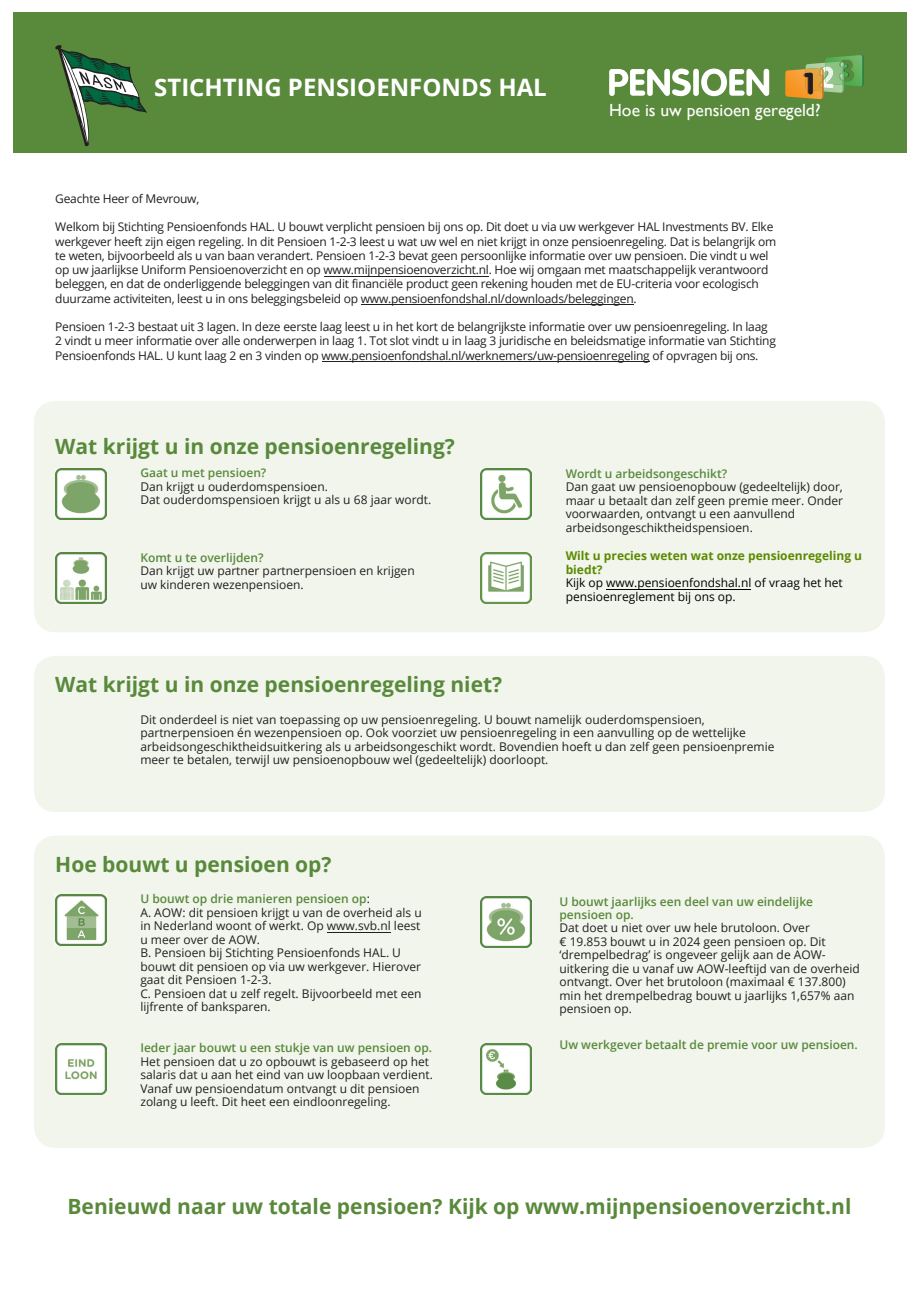
<style>
.page{position:relative;width:919px;height:1289px;background:#fff}
.page>*{position:absolute;margin:0;border:0;box-sizing:border-box;transform-origin:0 0}
.t1{font:700 24px "Open Sans";color:#fff}
.t2{font:700 21px "Open Sans";color:#59893b}
.t3{font:17.55px "Gill Sans";color:#fff}
.t4{font:12px/13.5px "Open Sans";color:#231f20}
.t5{font:12px/14.2px "Open Sans";letter-spacing:-.02em;color:#231f20}
.t6{font:600 12px/13.5px "Open Sans";color:#59893b}
.t7{font:12px/13.5px "Open Sans";color:#000}
.t8{font:700 12px/13.5px "Open Sans";color:#5b8a00}
.s1{font-weight:600;color:#59893b}
.s2{font-weight:600;color:#5b8a3c}
</style>
<div class="page">
<div style="left:34px;top:835px;width:850px;height:312px;background:#f1f5ec;border-radius:21px"></div>
<div style="left:13px;top:13px;width:893px;height:140px;background:#59893b"></div>
<svg style="left:55px;top:45px;width:92px;height:101px"></svg>
<div style="left:34px;top:401px;width:850px;height:231px;background:#f1f5ec;border-radius:21px"></div>
<div style="left:34px;top:656px;width:850px;height:156px;background:#f1f5ec;border-radius:21px"></div>
<hr style="left:322px;top:361px;width:327px;height:1px;background:#231f20">
<hr style="left:361px;top:304px;width:272px;height:1px;background:#231f20">
<hr style="left:324px;top:276px;width:164px;height:1px;background:#231f20">
<img style="left:55px;top:468px;width:51px;height:51px">
<img style="left:55px;top:894px;width:51px;height:51px">
<img style="left:480px;top:469px;width:51px;height:51px">
<img style="left:55px;top:552px;width:51px;height:51px">
<img style="left:480px;top:552px;width:51px;height:51px">
<hr style="left:327px;top:932px;width:64px;height:1px;background:#231f20">
<img style="left:55px;top:1043px;width:51px;height:51px">
<hr style="left:606px;top:589px;width:145px;height:1px;background:#000">
<img style="left:480px;top:896px;width:51px;height:51px">
<img style="left:480px;top:1043px;width:51px;height:51px">
<img style="left:825px;top:55px;width:35px;height:31px">
<img style="left:860px;top:55px;width:3px;height:31px">
<img style="left:805px;top:63px;width:13px;height:5px">
<img style="left:785px;top:69px;width:33px;height:30px">
<img style="left:805px;top:68px;width:13px;height:23px">
<svg style="left:818px;top:60px;width:31px;height:40px"></svg>
<svg style="left:803px;top:73px;width:9px;height:21px"></svg>
<svg style="left:609px;top:69px;width:81px;height:27px"></svg>
<div style="left:693px;top:69px;width:5px;height:27px;background:#fff;border-radius:3px"></div>
<svg style="left:701px;top:69px;width:68px;height:27px"></svg>
<h1 class="t1" style="left:154px;top:70px;width:394px">STICHTING PENSIOENFONDS HAL</h1>
<h3 class="t3" style="left:609px;top:100px;width:213px">Hoe is uw pensioen geregeld?</h3>
<p class="t5" style="left:55px;top:191px;width:145px">Geachte Heer of Mevrouw,</p>
<p class="t5" style="left:55px;top:219px;width:722px">Welkom bij Stichting Pensioenfonds HAL. U bouwt verplicht pensioen bij ons op. Dit doet u via uw werkgever HAL Investments BV. Elke werkgever heeft zijn eigen regeling. In dit Pensioen 1-2-3 leest u wat uw wel en niet krijgt in onze pensioenregeling. Dat is belangrijk om te weten, bijvoorbeeld als u van baan verandert. Pensioen 1-2-3 bevat geen persoonlijke informatie over uw pensioen. Die vindt u wel op uw jaarlijkse Uniform Pensioenoverzicht en op www.mijnpensioenoverzicht.nl. Hoe wij omgaan met maatschappelijk verantwoord beleggen, en dat de onderliggende beleggingen van dit financiële product geen rekening houden met de EU-criteria voor ecologisch duurzame activiteiten, leest u in ons beleggingsbeleid op www.pensioenfondshal.nl/downloads/beleggingen.</p>
<p class="t5" style="left:55px;top:319px;width:722px">Pensioen 1-2-3 bestaat uit 3 lagen. In deze eerste laag leest u in het kort de belangrijkste informatie over uw pensioenregeling. In laag<br>2 vindt u meer informatie over alle onderwerpen in laag 1. Tot slot vindt u in laag 3 juridische en beleidsmatige informatie van Stichting<br>Pensioenfonds HAL. U kunt laag 2 en 3 vinden op www.pensioenfondshal.nl/werknemers/uw-pensioenregeling of opvragen bij ons.</p>
<h2 class="t2" style="left:55px;top:431px;width:401px">Wat krijgt u in onze pensioenregeling?</h2>
<p class="t4" style="left:140px;top:465px;width:292px"><span class="s1">Gaat u met</span> <span class="s2">pensioen</span><span class="s1">?<br></span>Dan krijgt u ouderdomspensioen.<br>Dat ouderdomspensioen krijgt u als u 68 jaar wordt.</p>
<p class="t6" style="left:140px;top:550px;width:125px">Komt u te overlijden?</p>
<p class="t4" style="left:140px;top:564px;width:276px">Dan krijgt uw partner partnerpensioen en krijgen uw kinderen wezenpensioen.</p>
<h2 class="t2" style="left:55px;top:670px;width:448px">Wat krijgt u in onze pensioenregeling niet?</h2>
<p class="t4" style="left:565px;top:466px;width:279px"><span class="s1">Wor</span><span class="s2">d</span><span class="s1">t u arbeidsongeschikt?<br></span>Dan gaat uw pensioenopbouw (gedeeltelijk) door, maar u betaalt dan zelf geen premie meer. Onder voorwaarden, ontvangt u een aanvullend arbeidsongeschiktheidspensioen.</p>
<p class="t8" style="left:565px;top:549px;width:298px">Wilt u precies weten wat onze pensioenregeling u biedt?</p>
<p class="t7" style="left:565px;top:576px;width:279px">Kijk op www.pensioenfondshal.nl of vraag het het pensioenreglement bij ons op.</p>
<p class="t4" style="left:140px;top:712px;width:635px">Dit onderdeel is niet van toepassing op uw pensioenregeling. U bouwt namelijk ouderdomspensioen, partnerpensioen én wezenpensioen op. Ook voorziet uw pensioenregeling in een aanvulling op de wettelijke arbeidsongeschiktheidsuitkering als u arbeidsongeschikt wordt. Bovendien hoeft u dan zelf geen pensioenpremie meer te betalen, terwijl uw pensioenopbouw wel (gedeeltelijk) doorloopt.</p>
<h2 class="t2" style="left:55px;top:849px;width:278px">Hoe bouwt u pensioen op?</h2>
<p class="t4" style="left:140px;top:892px;width:283px"><span class="s1">U bouwt op drie manieren pensioen op</span>:<br>A. AOW: dit pensioen krijgt u van de overheid als u in Nederland woont of werkt. Op www.svb.nl leest u meer over de AOW.<br>B. Pensioen bij Stichting Pensioenfonds HAL. U bouwt dit pensioen op via uw werkgever. Hierover gaat dit Pensioen 1-2-3.<br>C. Pensioen dat u zelf regelt. Bijvoorbeeld met een lijfrente of banksparen.</p>
<p class="t6" style="left:140px;top:1040px;width:293px">Ieder jaar bouwt u een stukje van uw pensioen op.</p>
<p class="t4" style="left:140px;top:1054px;width:294px">Het pensioen dat u zo opbouwt is gebaseerd op het salaris dat u aan het eind van uw loopbaan verdient.<br>Vanaf uw pensioendatum ontvangt u dit pensioen zolang u leeft. Dit heet een eindloonregeling.</p>
<p class="t6" style="left:559px;top:894px;width:255px">U bouwt jaarlijks een deel van uw eindelijke pensioen op.</p>
<p class="t4" style="left:559px;top:921px;width:302px">Dat doet u niet over uw hele brutoloon. Over<br>€ 19.853 bouwt u in 2024 geen pensioen op. Dit ‘drempelbedrag’ is ongeveer gelijk aan de AOW&shy;uitkering die u vanaf uw AOW-leeftijd van de overheid ontvangt. Over het brutoloon (maximaal € 137.800) min het drempelbedrag bouwt u jaarlijks 1,657% aan pensioen op.</p>
<p class="t6" style="left:559px;top:1037px;width:300px">Uw werkgever betaalt de premie voor uw pensioen.</p>
<h2 class="t2" style="left:68px;top:1191px;width:785px">Benieuwd naar uw totale pensioen? Kijk op www.mijnpensioenoverzicht.nl</h2>
</div>
